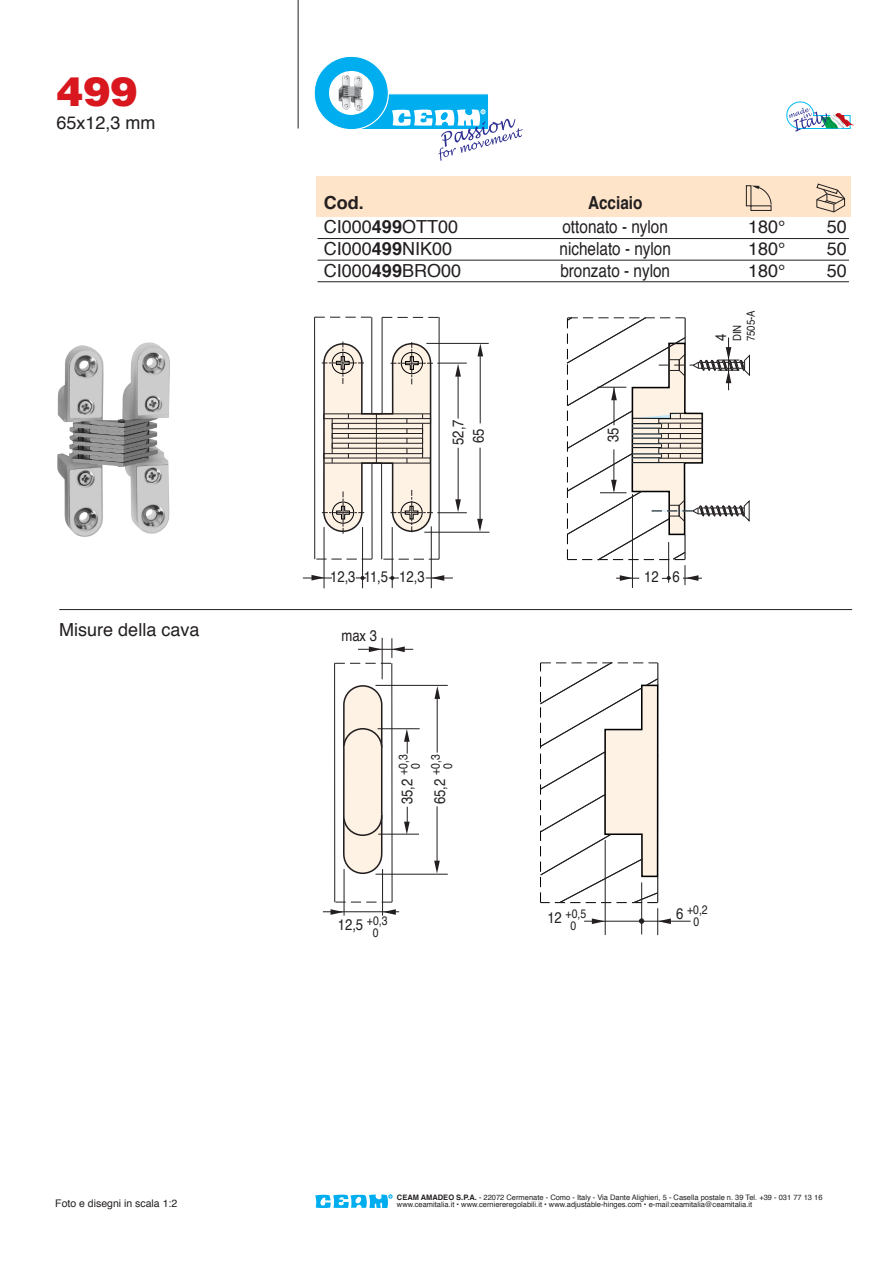
<style>
.page{position:relative;width:893px;height:1263px;background:#fff}
.page>*{position:absolute;margin:0;border:0;box-sizing:border-box;transform-origin:0 0}
.t1{font:900 40.5px "Helvetica";color:#d8171f}
.t2{font:18px "Helvetica";color:#231f20}
.t3{font:18px "Helvetica";color:#231f20;scale:.85 1}
.t4{font:700 18px "Helvetica";color:#231f20;scale:.85 1}
.t5{font:700 18px "Helvetica";color:#231f20}
.t6{font:15.45px "Helvetica";color:#231f20;scale:.85 1}
.t7{font:12.3px/12.3px "Helvetica";color:#231f20;text-align:center;scale:.85 1}
.t8{font:11.25px/13.5px "Helvetica";color:#231f20;scale:.85 1}
.t9{font:10.5px "Helvetica";color:#231f20}
.t10{font:7.5px "Helvetica";color:#231f20}
.s1{font-weight:700}
.s2{font-size:15.45px}
</style>
<div class="page">
<svg style="left:314px;top:56px;width:209px;height:105px"></svg>
<hr style="left:298px;top:0;width:1px;height:128px;background:#231f20">
<svg style="left:787px;top:102px;width:67px;height:30px"></svg>
<svg style="left:315px;top:1194px;width:77px;height:14px"></svg>
<div style="left:316px;top:176px;width:534px;height:40px;background:#fee4c9"></div>
<hr style="left:318px;top:238px;width:531px;height:1px;background:#231f20">
<hr style="left:318px;top:260px;width:531px;height:1px;background:#231f20">
<hr style="left:318px;top:281px;width:531px;height:1px;background:#231f20">
<img style="left:57px;top:342px;width:113px;height:195px">
<svg style="left:315px;top:317px;width:58px;height:1px"></svg>
<hr style="left:314px;top:317px;width:1px;height:242px;background:#231f20">
<svg style="left:314px;top:559px;width:58px;height:1px"></svg>
<div style="left:372px;top:463px;width:10px;height:96px;border:1px solid #231f20"></div>
<svg style="left:382px;top:559px;width:57px;height:1px"></svg>
<svg style="left:382px;top:317px;width:57px;height:1px"></svg>
<hr style="left:426px;top:343px;width:63px;height:1px;background:#231f20">
<hr style="left:480px;top:348px;width:1px;height:75px;background:#231f20">
<hr style="left:424px;top:532px;width:65px;height:1px;background:#231f20">
<hr style="left:480px;top:448px;width:1px;height:79px;background:#231f20">
<svg style="left:322px;top:341px;width:111px;height:193px"></svg>
<div style="left:401px;top:352px;width:22px;height:22px;border:1px solid #000001;border-radius:50%"></div>
<hr style="left:437px;top:512px;width:30px;height:1px;background:#231f20">
<hr style="left:458px;top:448px;width:1px;height:60px;background:#231f20">
<hr style="left:437px;top:363px;width:30px;height:1px;background:#231f20">
<hr style="left:458px;top:368px;width:1px;height:51px;background:#231f20">
<hr style="left:431px;top:526px;width:1px;height:62px;background:#231f20">
<hr style="left:392px;top:527px;width:1px;height:61px;background:#231f20">
<hr style="left:362px;top:527px;width:1px;height:61px;background:#231f20">
<hr style="left:324px;top:527px;width:1px;height:61px;background:#231f20">
<hr style="left:439px;top:317px;width:1px;height:242px;background:#231f20">
<hr style="left:632px;top:494px;width:1px;height:94px;background:#231f20">
<svg style="left:356px;top:576px;width:10px;height:4px"></svg>
<svg style="left:389px;top:576px;width:10px;height:4px"></svg>
<svg style="left:426px;top:575px;width:27px;height:6px"></svg>
<svg style="left:303px;top:575px;width:29px;height:5px"></svg>
<svg style="left:455px;top:499px;width:6px;height:13px"></svg>
<svg style="left:477px;top:519px;width:6px;height:13px"></svg>
<svg style="left:477px;top:343px;width:6px;height:13px"></svg>
<svg style="left:455px;top:364px;width:6px;height:13px"></svg>
<svg style="left:567px;top:317px;width:183px;height:268px"></svg>
<div style="left:344px;top:686px;width:38px;height:187px;background:#fef2e4;border-radius:19px"></div>
<div style="left:343px;top:685px;width:39px;height:189px;border:2px solid #231f20;border-radius:19px"></div>
<hr style="left:334px;top:663px;width:1px;height:239px;background:#231f20">
<svg style="left:334px;top:902px;width:58px;height:1px"></svg>
<hr style="left:392px;top:663px;width:1px;height:239px;background:#231f20">
<hr style="left:375px;top:685px;width:73px;height:1px;background:#231f20">
<hr style="left:437px;top:690px;width:1px;height:62px;background:#231f20">
<hr style="left:375px;top:874px;width:73px;height:1px;background:#231f20">
<hr style="left:437px;top:806px;width:1px;height:63px;background:#231f20">
<hr style="left:378px;top:834px;width:41px;height:1px;background:#231f20">
<hr style="left:378px;top:728px;width:42px;height:1px;background:#231f20">
<hr style="left:358px;top:649px;width:55px;height:1px;background:#231f20">
<hr style="left:382px;top:869px;width:1px;height:47px;background:#231f20">
<hr style="left:344px;top:869px;width:1px;height:47px;background:#231f20">
<hr style="left:323px;top:911px;width:76px;height:1px;background:#231f20">
<hr style="left:382px;top:638px;width:1px;height:41px;background:#231f20">
<hr style="left:584px;top:921px;width:107px;height:1px;background:#231f20">
<svg style="left:343px;top:727px;width:40px;height:22px"></svg>
<svg style="left:343px;top:813px;width:40px;height:24px"></svg>
<svg style="left:434px;top:686px;width:6px;height:13px"></svg>
<svg style="left:404px;top:729px;width:6px;height:25px"></svg>
<svg style="left:335px;top:638px;width:70px;height:26px"></svg>
<svg style="left:434px;top:861px;width:6px;height:13px"></svg>
<svg style="left:404px;top:807px;width:6px;height:27px"></svg>
<svg style="left:330px;top:909px;width:13px;height:6px"></svg>
<svg style="left:383px;top:909px;width:13px;height:6px"></svg>
<svg style="left:540px;top:662px;width:131px;height:273px"></svg>
<div style="left:751px;top:206px;width:20px;height:5px;border:1px solid #231f20"></div>
<div style="left:746px;top:185px;width:5px;height:21px;border:1px solid #231f20"></div>
<svg style="left:751px;top:186px;width:21px;height:19px"></svg>
<svg style="left:816px;top:184px;width:29px;height:28px"></svg>
<hr style="left:59px;top:609px;width:793px;height:1px;background:#231f20">
<h1 class="t1" style="left:56px;top:68px;width:83px">499</h1>
<h2 class="t2" style="left:56px;top:115px;width:101px">65x12,3 mm</h2>
<h2 class="t2" style="left:59px;top:622px;width:142px">Misure della cava</h2>
<h2 class="t5" style="left:324px;top:195px;width:41px">Cod.</h2>
<h2 class="t4" style="left:588px;top:195px;width:66px">Acciaio</h2>
<h2 class="t2" style="left:324px;top:220px;width:136px">CI000<span class="s1">499</span>OTT00</h2>
<h2 class="t3" style="left:562px;top:220px;width:126px">ottonato - nylon</h2>
<h2 class="t2" style="left:748px;top:220px;width:39px">180°</h2>
<h2 class="t2" style="left:827px;top:220px;width:22px">50</h2>
<h2 class="t2" style="left:324px;top:241px;width:130px">CI000<span class="s1">499</span>NIK00</h2>
<h2 class="t3" style="left:559px;top:241px;width:133px">nichelato - nylon</h2>
<h2 class="t2" style="left:748px;top:241px;width:39px">180°</h2>
<h2 class="t2" style="left:827px;top:241px;width:22px">50</h2>
<h2 class="t2" style="left:324px;top:263px;width:139px">CI000<span class="s1">499</span>BRO00</h2>
<h2 class="t3" style="left:560px;top:263px;width:131px">bronzato - nylon</h2>
<h2 class="t2" style="left:748px;top:263px;width:39px">180°</h2>
<h2 class="t2" style="left:827px;top:263px;width:22px">50</h2>
<h3 class="t6" style="left:451px;top:445px;width:31px;rotate:-90deg">52,7</h3>
<h3 class="t6" style="left:472px;top:443px;width:19px;rotate:-90deg">65</h3>
<h3 class="t6" style="left:330px;top:570px;width:113px">12,3 11,5 12,3</h3>
<h3 class="t6" style="left:341px;top:629px;width:43px">max 3</h3>
<h3 class="t6" style="left:401px;top:804px;width:60px;rotate:-90deg">35,2 <sup>+0,3</sup></h3>
<h3 class="t7" style="left:410px;top:769px;width:8px;rotate:-90deg">0</h3>
<h3 class="t6" style="left:433px;top:804px;width:60px;rotate:-90deg">65,2 <sup>+0,3</sup></h3>
<h3 class="t7" style="left:443px;top:769px;width:8px;rotate:-90deg">0</h3>
<h3 class="t6" style="left:338px;top:918px;width:60px">12,5 <sup>+0,3</sup></h3>
<h3 class="t7" style="left:373px;top:927px;width:8px">0</h3>
<h3 class="t6" style="left:607px;top:442px;width:19px;rotate:-90deg">35</h3>
<h3 class="t8" style="left:731px;top:341px;width:38px;rotate:-90deg">DIN<br>7505-A</h3>
<h3 class="t6" style="left:714px;top:341px;width:10px;rotate:-90deg">4</h3>
<h3 class="t6" style="left:644px;top:570px;width:19px">12</h3>
<h3 class="t6" style="left:673px;top:570px;width:10px">6</h3>
<h3 class="t7" style="left:676px;top:904px;width:39px"><span class="s2">6</span> +0,2</h3>
<h3 class="t7" style="left:566px;top:908px;width:26px">+0,5<br>0</h3>
<h3 class="t6" style="left:547px;top:911px;width:19px">12</h3>
<h3 class="t7" style="left:694px;top:917px;width:8px">0</h3>
<p class="t10" style="left:397px;top:1194px;width:427px"><span class="s1">CEAM AMADEO S.P.A.</span> - 22072 Cermenate - Como - Italy - Via Dante Alighieri, 5 - Casella postale n. 39 Tel. +39 - 031 77 13 16</p>
<h3 class="t9" style="left:55px;top:1199px;width:123px">Foto e disegni in scala 1:2</h3>
<p class="t10" style="left:397px;top:1201px;width:357px">www.ceamitalia.it • www.cerniereregolabili.it • www.adjustable-hinges.com • e-mail:ceamitalia@ceamitalia.it</p>
</div>
